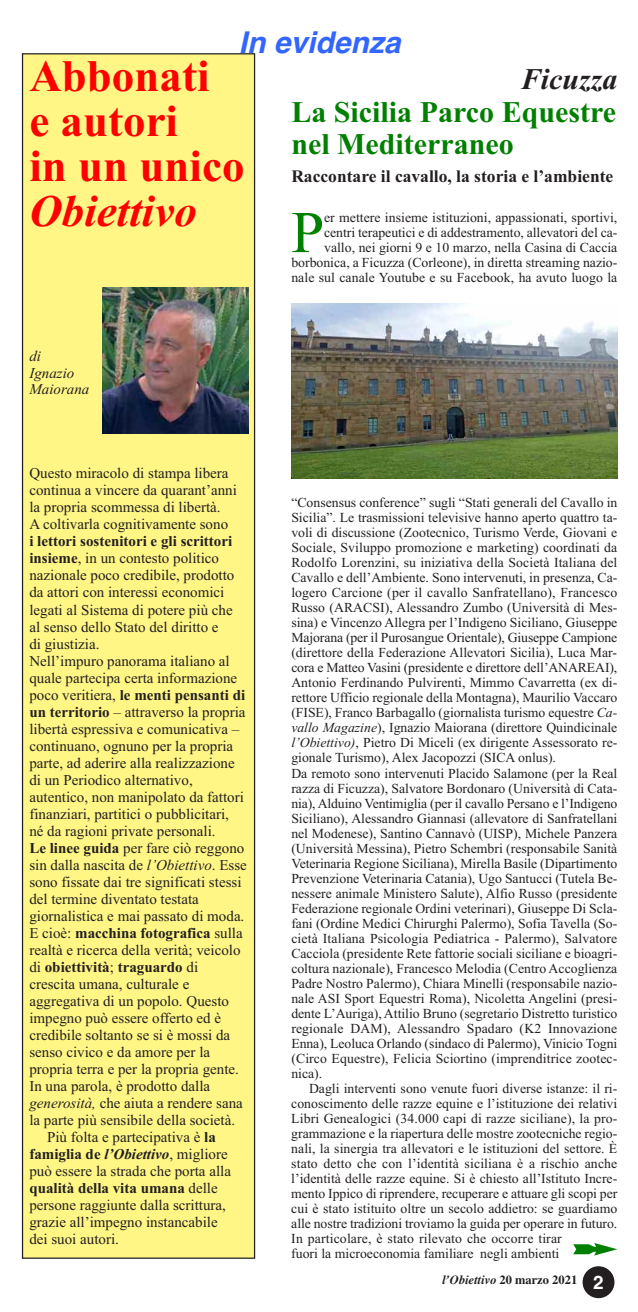
<style>
.page{position:relative;width:638px;height:1312px;background:#fff}
.page>*{position:absolute;margin:0;border:0;box-sizing:border-box;transform-origin:0 0}
.t1{font:59px "Times New Roman";color:#008000}
.t2{font:700 45px/45px "Times New Roman";color:#f00}
.t3{font:italic 700 45px "Times New Roman";color:#f00}
.t4{font:700 30px/32.2px "Times New Roman";color:#008000}
.t5{font:italic 700 30px "Helvetica";color:#3266ff}
.t6{font:italic 700 30px "Times New Roman";color:#231f20}
.t7{font:700 17.5px "Times New Roman";color:#231f20}
.t8{font:15px/17px "Times New Roman";color:#231f20}
.t9{font:700 15px "Times New Roman";color:#231f20}
.t10{font:italic 700 15px "Times New Roman";color:#231f20}
.t11{font:italic 15px/16.8px "Times New Roman";color:#231f20}
.t12{font:13.75px/15px "Times New Roman";color:#231f20}
.t13{font:italic 700 12.5px "Times";color:#231f20}
.s1{font-weight:700}
.s2{font-weight:400}
.s3{font-style:italic}
.s4{font-style:normal}
.s5{font-weight:400;font-style:normal}
.s6{font-family:"Helvetica";font-style:normal;font-size:18.75px;color:#fff}
</style>
<div class="page">
<div style="left:23px;top:54px;width:231px;height:1203px;background:#fff685"></div>
<div style="left:22px;top:53px;width:233px;height:1205px;border:1px solid #231f20"></div>
<div style="left:582px;top:1265px;width:32px;height:32px;background:#231f20;border-radius:50%"></div>
<img style="left:103px;top:288px;width:146px;height:145px">
<svg style="left:573px;top:1243px;width:44px;height:12px"></svg>
<img style="left:291px;top:303px;width:326px;height:175px">
<h3 class="t5" style="left:239px;top:25px;width:163px">In evidenza</h3>
<h2 class="t2" style="left:29px;top:53px;width:217px">Abbonati<br>e autori<br>in un unico</h2>
<h2 class="t3" style="left:29px;top:184px;width:169px">Obiettivo</h2>
<p class="t11" style="left:29px;top:347px;width:61px">di<br>Ignazio<br>Maiorana</p>
<p class="t8" style="left:29px;top:464px;width:209px">Questo miracolo di stampa libera continua a vincere da quarant’anni la propria scommessa di libertà.<br>A coltivarla cognitivamente sono</p>
<p class="t9" style="left:29px;top:532px;width:204px">i lettori sostenitori e gli scrittori</p>
<p class="t8" style="left:29px;top:549px;width:191px"><span class="s1">insieme</span>, in un contesto politico</p>
<p class="t8" style="left:29px;top:566px;width:206px">nazionale poco credibile, prodotto</p>
<p class="t8" style="left:29px;top:583px;width:196px">da attori con interessi economici</p>
<p class="t8" style="left:29px;top:600px;width:205px">legati al Sistema di potere più che</p>
<p class="t8" style="left:29px;top:617px;width:191px">al senso dello Stato del diritto e</p>
<p class="t8" style="left:29px;top:634px;width:71px">di giustizia.</p>
<p class="t8" style="left:29px;top:651px;width:202px">Nell’impuro panorama italiano al</p>
<p class="t8" style="left:29px;top:668px;width:209px">quale partecipa certa informazione</p>
<p class="t9" style="left:29px;top:685px;width:217px"><span class="s2">poco veritiera,</span> le menti pensanti di</p>
<p class="t8" style="left:29px;top:702px;width:218px"><span class="s1">un territorio</span> – attraverso la propria</p>
<p class="t8" style="left:29px;top:719px;width:211px">libertà espressiva e comunicativa –</p>
<p class="t8" style="left:29px;top:736px;width:205px">continuano, ognuno per la propria</p>
<p class="t8" style="left:29px;top:753px;width:207px">parte, ad aderire alla realizzazione</p>
<p class="t8" style="left:29px;top:770px;width:165px">di un Periodico alternativo,</p>
<p class="t8" style="left:29px;top:787px;width:216px">autentico, non manipolato da fattori</p>
<p class="t8" style="left:29px;top:804px;width:201px">finanziari, partitici o pubblicitari,</p>
<p class="t8" style="left:29px;top:821px;width:188px">né da ragioni private personali.</p>
<p class="t8" style="left:29px;top:838px;width:216px"><span class="s1">Le linee guida</span> per fare ciò reggono</p>
<p class="t8" style="left:29px;top:855px;width:219px">sin dalla nascita de <span class="s3">l’Obiettivo</span>. Esse</p>
<p class="t8" style="left:29px;top:872px;width:214px">sono fissate dai tre significati stessi</p>
<p class="t8" style="left:29px;top:889px;width:171px">del termine diventato testata</p>
<p class="t8" style="left:29px;top:906px;width:216px">giornalistica e mai passato di moda.</p>
<p class="t9" style="left:29px;top:923px;width:215px"><span class="s2">E cioè:</span> macchina fotografica <span class="s2">sulla</span></p>
<p class="t8" style="left:29px;top:940px;width:213px">realtà e ricerca della verità; veicolo</p>
<p class="t9" style="left:29px;top:957px;width:170px"><span class="s2">di</span> obiettività<span class="s2">;</span> traguardo <span class="s2">di</span></p>
<p class="t8" style="left:29px;top:974px;width:161px">crescita umana, culturale e</p>
<p class="t8" style="left:29px;top:991px;width:201px">aggregativa di un popolo. Questo</p>
<p class="t8" style="left:29px;top:1008px;width:193px">impegno può essere offerto ed è</p>
<p class="t8" style="left:29px;top:1025px;width:202px">credibile soltanto se si è mossi da</p>
<p class="t8" style="left:29px;top:1042px;width:182px">senso civico e da amore per la</p>
<p class="t8" style="left:29px;top:1059px;width:211px">propria terra e per la propria gente.</p>
<p class="t8" style="left:29px;top:1076px;width:182px">In una parola, è prodotto dalla</p>
<p class="t8" style="left:29px;top:1093px;width:215px"><span class="s3">generosità,</span> che aiuta a rendere sana</p>
<p class="t8" style="left:29px;top:1110px;width:207px">la parte più sensibile della società.</p>
<p class="t8" style="left:47px;top:1127px;width:170px">Più folta e partecipativa è <span class="s1">la</span></p>
<p class="t10" style="left:29px;top:1144px;width:200px"><span class="s4">famiglia de</span> l’Obiettivo<span class="s5">, migliore</span></p>
<p class="t8" style="left:29px;top:1161px;width:203px">può essere la strada che porta alla</p>
<p class="t9" style="left:29px;top:1178px;width:190px">qualità della vita umana <span class="s2">delle</span></p>
<p class="t8" style="left:29px;top:1195px;width:198px">persone raggiunte dalla scrittura,</p>
<p class="t8" style="left:29px;top:1212px;width:190px">grazie all’impegno instancabile</p>
<p class="t8" style="left:29px;top:1229px;width:91px">dei suoi autori.</p>
<h3 class="t6" style="left:521px;top:61px;width:98px">Ficuzza</h3>
<h3 class="t4" style="left:291px;top:95px;width:326px">La Sicilia Parco Equestre nel Mediterraneo</h3>
<p class="t7" style="left:291px;top:165px;width:323px">Raccontare il cavallo, la storia e l’ambiente</p>
<h1 class="t1" style="left:291px;top:197px;width:34px">P</h1>
<p class="t12" style="left:291px;top:210px;width:327px;text-align:right">er mettere insieme istituzioni, appassionati, sportivi, centri terapeutici e di addestramento, allevatori del ca&shy;vallo, nei giorni 9 e 10 marzo, nella Casina di Caccia borbonica, a Ficuzza (Corleone), in diretta streaming nazio&shy;nale sul canale Youtube e su Facebook, ha avuto luogo la</p>
<p class="t12" style="left:291px;top:495px;width:327px">“Consensus conference” sugli “Stati generali del Cavallo in Sicilia”. Le trasmissioni televisive hanno aperto quattro ta&shy;voli di discussione (Zootecnico, Turismo Verde, Giovani e Sociale, Sviluppo promozione e marketing) coordinati da Rodolfo Lorenzini, su iniziativa della Società Italiana del Cavallo e dell’Ambiente. Sono intervenuti, in presenza, Ca&shy;logero Carcione (per il cavallo Sanfratellano), Francesco Russo (ARACSI), Alessandro Zumbo (Università di Mes&shy;sina) e Vincenzo Allegra per l’Indigeno Siciliano, Giuseppe Majorana (per il Purosangue Orientale), Giuseppe Campione (direttore della Federazione Allevatori Sicilia), Luca Mar&shy;cora e Matteo Vasini (presidente e direttore dell’ANAREAI), Antonio Ferdinando Pulvirenti, Mimmo Cavarretta (ex di&shy;rettore Ufficio regionale della Montagna), Maurilio Vaccaro (FISE), Franco Barbagallo (giornalista turismo equestre <span class="s3">Ca&shy;vallo Magazine</span>), Ignazio Maiorana (direttore Quindicinale <span class="s3">l’Obiettivo)</span>, Pietro Di Miceli (ex dirigente Assessorato re&shy;gionale Turismo), Alex Jacopozzi (SICA onlus).<br>Da remoto sono intervenuti Placido Salamone (per la Real razza di Ficuzza), Salvatore Bordonaro (Università di Cata&shy;nia), Alduino Ventimiglia (per il cavallo Persano e l’Indigeno Siciliano), Alessandro Giannasi (allevatore di Sanfratellani nel Modenese), Santino Cannavò (UISP), Michele Panzera (Università Messina), Pietro Schembri (responsabile Sanità Veterinaria Regione Siciliana), Mirella Basile (Dipartimento Prevenzione Veterinaria Catania), Ugo Santucci (Tutela Be&shy;nessere animale Ministero Salute), Alfio Russo (presidente Federazione regionale Ordini veterinari), Giuseppe Di Scla&shy;fani (Ordine Medici Chirurghi Palermo), Sofia Tavella (So&shy;cietà Italiana Psicologia Pediatrica - Palermo), Salvatore Cacciola (presidente Rete fattorie sociali siciliane e bioagri&shy;coltura nazionale), Francesco Melodia (Centro Accoglienza Padre Nostro Palermo), Chiara Minelli (responsabile nazio&shy;nale ASI Sport Equestri Roma), Nicoletta Angelini (presi&shy;dente L’Auriga), Attilio Bruno (segretario Distretto turistico regionale DAM), Alessandro Spadaro (K2 Innovazione Enna), Leoluca Orlando (sindaco di Palermo), Vinicio Togni (Circo Equestre), Felicia Sciortino (imprenditrice zootec&shy;nica).</p>
<p class="t12" style="left:291px;top:1080px;width:327px;text-indent:18px">Dagli interventi sono venute fuori diverse istanze: il ri&shy;conoscimento delle razze equine e l’istituzione dei relativi Libri Genealogici (34.000 capi di razze siciliane), la pro&shy;grammazione e la riapertura delle mostre zootecniche regio&shy;nali, la sinergia tra allevatori e le istituzioni del settore. È stato detto che con l’identità siciliana è a rischio anche l’identità delle razze equine. Si è chiesto all’Istituto Incre&shy;mento Ippico di riprendere, recuperare e attuare gli scopi per cui è stato istituito oltre un secolo addietro: se guardiamo alle nostre tradizioni troviamo la guida per operare in futuro.<br>In particolare, è stato rilevato che occorre tirar<br>fuori la microeconomia familiare negli ambienti</p>
<p class="t13" style="left:442px;top:1271px;width:163px">l’Obiettivo <span class="s4">20 marzo 2021</span> <span class="s6">2</span></p>
</div>
